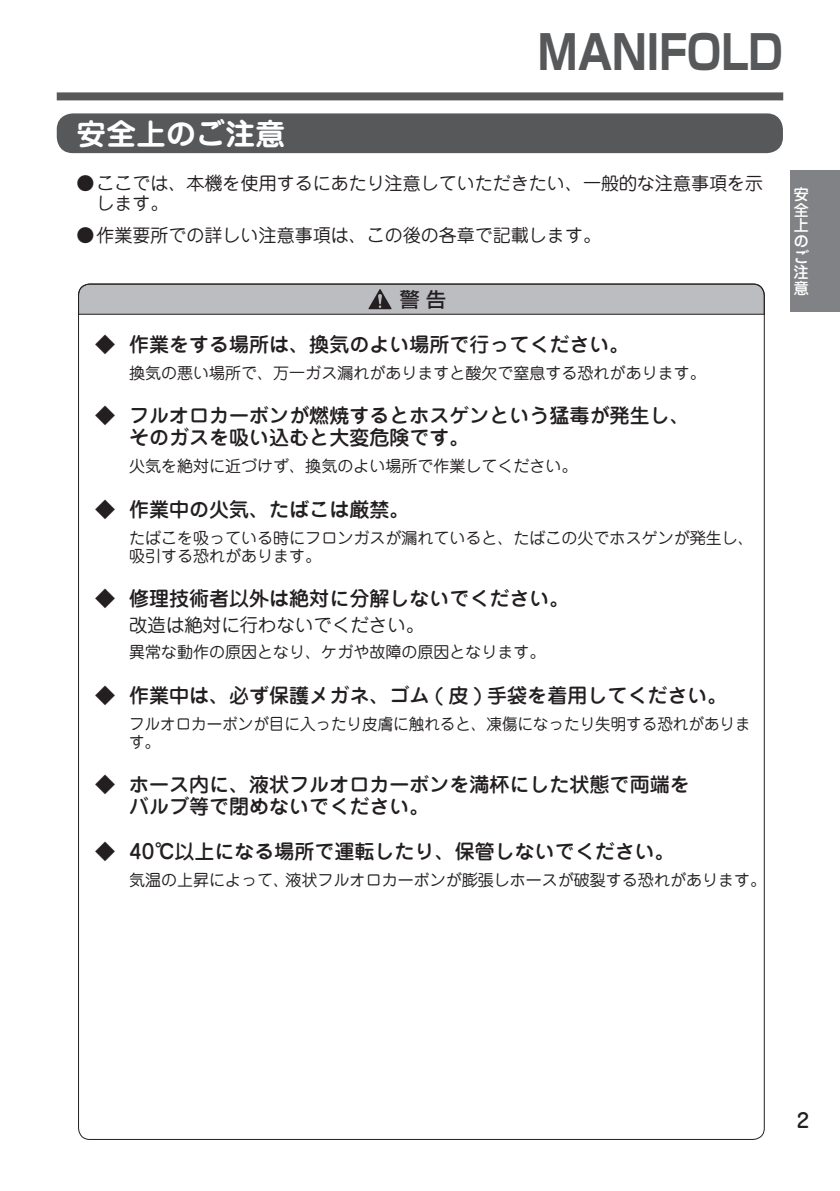
<style>
.page{position:relative;width:840px;height:1191px;background:#fff}
.page>*{position:absolute;margin:0;border:0;box-sizing:border-box;transform-origin:0 0}
.t1{font:700 46.8px "Shin Go Pro";color:#57585a;scale:.85 1}
.t2{font:700 29.8px "Jun 501 Pro";color:#fff}
.t3{font:500 20px/22px "Jun 34 Pro";color:#231f20}
.t4{font:500 19.8px "Shin Go Pro";color:#231f20}
.t5{font:500 19.8px "Jun 34 Pro";color:#231f20}
.t6{font:18.4px "Jun 201 Pro";color:#231f20}
.t7{font:18px/20px "Jun 201 Pro";color:#231f20}
.t8{font:16px/18px "Jun 201 Pro";color:#231f20}
.t9{font:500 15.6px/15.6px "Jun 34 Pro";color:#fff;text-align:justify}
</style>
<div class="page">
<div style="left:57px;top:92px;width:725px;height:8px;background:#57585a"></div>
<div style="left:57px;top:113px;width:725px;height:40px;background:#57585a;border-radius:16px"></div>
<svg style="left:78px;top:284px;width:686px;height:31px"></svg>
<div style="left:789px;top:170px;width:50px;height:142px;background:#808285"></div>
<h1 class="t1" style="left:537px;top:15px;width:290px">MANIFOLD</h1>
<h2 class="t2" style="left:77px;top:110px;width:210px">安全上のご注意</h2>
<p class="t7" style="left:96px;top:171px;width:668px;text-indent:-20px">● ここでは、本機を使用するにあたり注意していただきたい、一般的な注意事項を示します。</p>
<p class="t7" style="left:77px;top:223px;width:525px">● 作業要所での詳しい注意事項は、この後の各章で記載します。</p>
<p class="t4" style="left:399px;top:283px;width:48px">警 告</p>
<p class="t3" style="left:95px;top:332px;width:536px">◆ 作業をする場所は、換気のよい場所で行ってください。</p>
<p class="t8" style="left:129px;top:362px;width:577px">換気の悪い場所で、万一ガス漏れがありますと酸欠で窒息する恐れがあります。</p>
<p class="t3" style="left:129px;top:403px;width:561px;text-indent:-34px">◆ フルオロカーボンが燃焼するとホスゲンという猛毒が発生し、そのガスを吸い込むと大変危険です。</p>
<p class="t8" style="left:129px;top:455px;width:449px">火気を絶対に近づけず、換気のよい場所で作業してください。</p>
<p class="t3" style="left:95px;top:496px;width:316px">◆ 作業中の火気、たばこは厳禁。</p>
<p class="t8" style="left:129px;top:527px;width:625px">たばこを吸っている時にフロンガスが漏れていると、たばこの火でホスゲンが発生し、吸引する恐れがあります。</p>
<p class="t3" style="left:95px;top:585px;width:476px">◆ 修理技術者以外は絶対に分解しないでください。</p>
<p class="t6" style="left:129px;top:610px;width:296px">改造は絶対に行わないでください。</p>
<p class="t8" style="left:129px;top:641px;width:417px">異常な動作の原因となり、ケガや故障の原因となります。</p>
<p class="t3" style="left:95px;top:682px;width:633px">◆ 作業中は、必ず保護メガネ、ゴム ( 皮 ) 手袋を着用してください。</p>
<p class="t8" style="left:129px;top:713px;width:622px">フルオロカーボンが目に入ったり皮膚に触れると、凍傷になったり失明する恐れがあります。</p>
<p class="t3" style="left:129px;top:771px;width:561px;text-indent:-34px">◆ ホース内に、液状フルオロカーボンを満杯にした状態で両端をバルブ等で閉めないでください。</p>
<p class="t3" style="left:95px;top:838px;width:581px">◆ 40℃以上になる場所で運転したり、保管しないでください。</p>
<p class="t8" style="left:129px;top:868px;width:638px">気温の上昇によって、液状フルオロカーボンが膨張しホースが破裂する恐れがあります。</p>
<p class="t9" style="left:793px;top:185px;width:17px">安全上のご注意</p>
<p class="t5" style="left:796px;top:1104px;width:14px">2</p>
</div>
